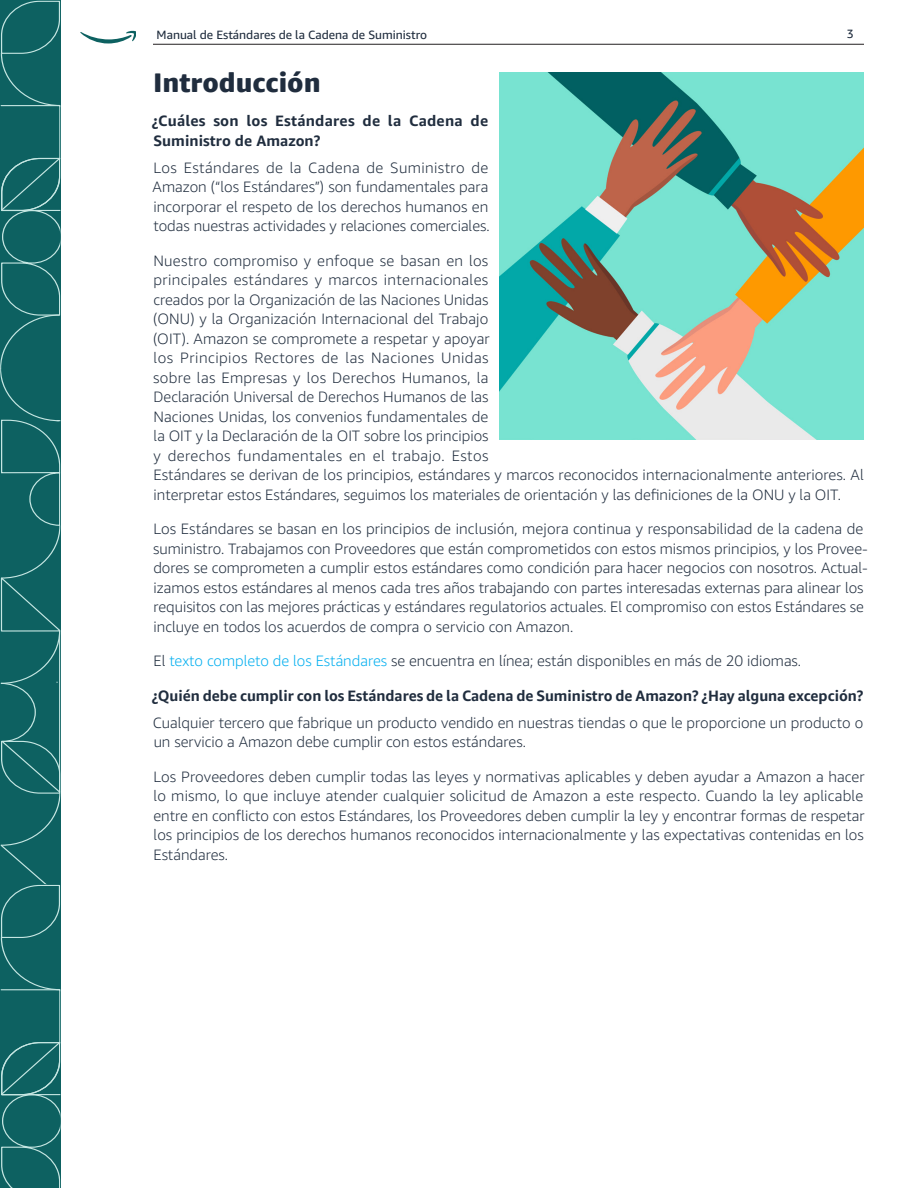
<style>
.page{position:relative;width:918px;height:1188px;background:#fff}
.page>*{position:absolute;margin:0;border:0;box-sizing:border-box;transform-origin:0 0}
.Main-Page-Title{font:800 27px "Amazon Ember Display";color:#202d3e}
.Body_Text-smaller_SCS{font:300 15px/19.5px "Amazon Ember";color:#202d3e}
.Body_Text-smaller_SCS-bold{font:700 15px/19.5px "Amazon Ember";color:#202d3e}
.t1{font:12px "Amazon Ember";color:#202d3e}
.s1{color:#00aeef}
</style>
<div class="page">
<div style="left:0;top:794px;width:60px;height:50px;background:#0d6161"></div>
<svg style="left:0;top:0;width:60px;height:794px;background:#176868"></svg>
<svg style="left:0;top:844px;width:60px;height:344px;background:#156766"></svg>
<svg style="left:80px;top:31px;width:56px;height:12px"></svg>
<hr style="left:153px;top:44px;width:711px;height:1px;background:#231f20">
<img style="left:500px;top:72px;width:364px;height:367px">
<p class="t1" style="left:157px;top:28px;width:272px">Manual de Estándares de la Cadena de Suministro</p>
<p class="t1" style="left:847px;top:26px;width:9px">3</p>
<p class="Main-Page-Title" style="left:153px;top:65px;width:169px">Introducción</p>
<p class="Body_Text-smaller_SCS-bold" style="left:152px;top:111px;width:338px">¿Cuáles son los Estándares de la Cadena de<br>Suministro de Amazon?</p>
<p class="Body_Text-smaller_SCS" style="left:153px;top:158px;width:339px;text-align:justify">Los Estándares de la Cadena de Suministro de Amazon (“los Estándares”) son fundamentales para incorporar el respeto de los derechos humanos en todas nuestras actividades y relaciones comerciales.</p>
<p class="Body_Text-smaller_SCS" style="left:153px;top:251px;width:712px">Nuestro compromiso y enfoque se basan en los<br>principales estándares y marcos internacionales<br>creados por la Organización de las Naciones Unidas<br>(ONU) y la Organización Internacional del Trabajo<br>(OIT). Amazon se compromete a respetar y apoyar<br>los Principios Rectores de las Naciones Unidas<br>sobre las Empresas y los Derechos Humanos, la<br>Declaración Universal de Derechos Humanos de las<br>Naciones Unidas, los convenios fundamentales de<br>la OIT y la Declaración de la OIT sobre los principios<br>y derechos fundamentales en el trabajo. Estos<br>Estándares se derivan de los principios, estándares y marcos reconocidos internacionalmente anteriores. Al interpretar estos Estándares, seguimos los materiales de orientación y las definiciones de la ONU y la OIT.</p>
<p class="Body_Text-smaller_SCS" style="left:153px;top:519px;width:716px">Los Estándares se basan en los principios de inclusión, mejora continua y responsabilidad de la cadena de suministro. Trabajamos con Proveedores que están comprometidos con estos mismos principios, y los Provee&shy;dores se comprometen a cumplir estos estándares como condición para hacer negocios con nosotros. Actual&shy;izamos estos estándares al menos cada tres años trabajando con partes interesadas externas para alinear los requisitos con las mejores prácticas y estándares regulatorios actuales. El compromiso con estos Estándares se incluye en todos los acuerdos de compra o servicio con Amazon.</p>
<p class="Body_Text-smaller_SCS" style="left:153px;top:651px;width:649px">El <span class="s1">texto completo de los Estándares</span> se encuentra en línea; están disponibles en más de 20 idiomas.</p>
<p class="Body_Text-smaller_SCS-bold" style="left:152px;top:686px;width:713px">¿Quién debe cumplir con los Estándares de la Cadena de Suministro de Amazon? ¿Hay alguna excepción?</p>
<p class="Body_Text-smaller_SCS" style="left:153px;top:713px;width:712px">Cualquier tercero que fabrique un producto vendido en nuestras tiendas o que le proporcione un producto o un servicio a Amazon debe cumplir con estos estándares.</p>
<p class="Body_Text-smaller_SCS" style="left:153px;top:767px;width:713px;text-align:justify">Los Proveedores deben cumplir todas las leyes y normativas aplicables y deben ayudar a Amazon a hacer lo mismo, lo que incluye atender cualquier solicitud de Amazon a este respecto. Cuando la ley aplicable entre en conflicto con estos Estándares, los Proveedores deben cumplir la ley y encontrar formas de respetar los principios de los derechos humanos reconocidos internacionalmente y las expectativas contenidas en los Estándares.</p>
</div>
